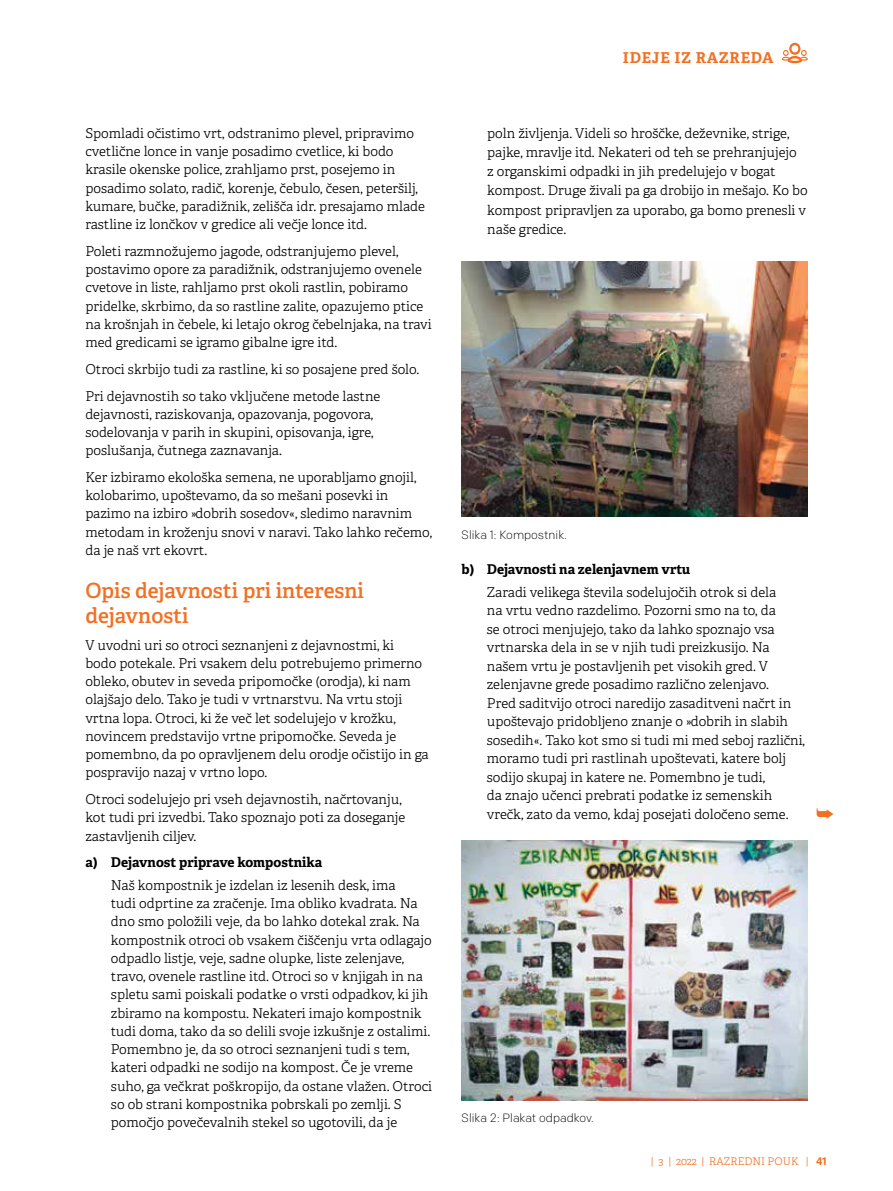
<style>
.page{position:relative;width:893px;height:1191px;background:#fff}
.page>*{position:absolute;margin:0;border:0;box-sizing:border-box;transform-origin:0 0}
.t1{font:600 21px/25.5px "Adelle";color:#f36f21}
.t2{font:700 15px "Adelle";letter-spacing:.05em;color:#f36f21}
.t3{font:300 13.5px/18.3px "Adelle";color:#000}
.t4{font:700 13.5px "Adelle";color:#000}
.t5{font:300 12px "Chrono";color:#000}
.t6{font:300 10.5px "Adelle";color:#f36f21}
.s1{font-family:"Adelle Sans";font-weight:700}
</style>
<div class="page">
<svg style="left:782px;top:43px;width:26px;height:20px"></svg>
<img style="left:461px;top:262px;width:347px;height:255px">
<img style="left:461px;top:840px;width:347px;height:261px">
<p class="t3" style="left:85px;top:124px;width:341px">Spomladi očistimo vrt, odstranimo plevel, pripravimo cvetlične lonce in vanje posadimo cvetlice, ki bodo krasile okenske police, zrahljamo prst, posejemo in posadimo solato, radič, korenje, čebulo, česen, peteršilj, kumare, bučke, paradižnik, zelišča idr. presajamo mlade rastline iz lončkov v gredice ali večje lonce itd.</p>
<p class="t3" style="left:85px;top:242px;width:348px">Poleti razmnožujemo jagode, odstranjujemo plevel, postavimo opore za paradižnik, odstranjujemo ovenele cvetove in liste, rahljamo prst okoli rastlin, pobiramo pridelke, skrbimo, da so rastline zalite, opazujemo ptice na krošnjah in čebele, ki letajo okrog čebelnjaka, na travi med gredicami se igramo gibalne igre itd.</p>
<p class="t3" style="left:85px;top:356px;width:335px;line-height:26.7px">Otroci skrbijo tudi za rastline, ki so posajene pred šolo.<br>Pri dejavnostih so tako vključene metode lastne</p>
<p class="t3" style="left:85px;top:405px;width:290px;text-align:justify">dejavnosti, raziskovanja, opazovanja, pogovora, sodelovanja v parih in skupini, opisovanja, igre, poslušanja, čutnega zaznavanja.</p>
<p class="t3" style="left:85px;top:468px;width:348px">Ker izbiramo ekološka semena, ne uporabljamo gnojil, kolobarimo, upoštevamo, da so mešani posevki in pazimo na izbiro »dobrih sosedov«, sledimo naravnim metodam in kroženju snovi v naravi. Tako lahko rečemo, da je naš vrt ekovrt.</p>
<h1 class="t1" style="left:85px;top:577px;width:280px">Opis dejavnosti pri interesni dejavnosti</h1>
<p class="t3" style="left:85px;top:636px;width:345px">V uvodni uri so otroci seznanjeni z dejavnostmi, ki<br>bodo potekale. Pri vsakem delu potrebujemo primerno obleko, obutev in seveda pripomočke (orodja), ki nam olajšajo delo. Tako je tudi v vrtnarstvu. Na vrtu stoji vrtna lopa. Otroci, ki že več let sodelujejo v krožku, novincem predstavijo vrtne pripomočke. Seveda je pomembno, da po opravljenem delu orodje očistijo in ga pospravijo nazaj v vrtno lopo.</p>
<p class="t3" style="left:85px;top:790px;width:321px">Otroci sodelujejo pri vseh dejavnostih, načrtovanju, kot tudi pri izvedbi. Tako spoznajo poti za doseganje zastavljenih ciljev.</p>
<p class="t4" style="left:85px;top:854px;width:239px">a) Dejavnost priprave kompostnika</p>
<p class="t3" style="left:111px;top:876px;width:323px">Naš kompostnik je izdelan iz lesenih desk, ima<br>tudi odprtine za zračenje. Ima obliko kvadrata. Na dno smo položili veje, da bo lahko dotekal zrak. Na kompostnik otroci ob vsakem čiščenju vrta odlagajo odpadlo listje, veje, sadne olupke, liste zelenjave, travo, ovenele rastline itd. Otroci so v knjigah in na spletu sami poiskali podatke o vrsti odpadkov, ki jih zbiramo na kompostu. Nekateri imajo kompostnik tudi doma, tako da so delili svoje izkušnje z ostalimi.<br>Pomembno je, da so otroci seznanjeni tudi s tem, kateri odpadki ne sodijo na kompost. Če je vreme suho, ga večkrat poškropijo, da ostane vlažen. Otroci so ob strani kompostnika pobrskali po zemlji. S pomočjo povečevalnih stekel so ugotovili, da je</p>
<p class="t2" style="left:623px;top:48px;width:152px">IDEJE IZ RAZREDA</p>
<p class="t3" style="left:487px;top:124px;width:322px;line-height:19.2px">poln življenja. Videli so hroščke, deževnike, strige, pajke, mravlje itd. Nekateri od teh se prehranjujejo<br>z organskimi odpadki in jih predelujejo v bogat kompost. Druge živali pa ga drobijo in mešajo. Ko bo kompost pripravljen za uporabo, ga bomo prenesli v naše gredice.</p>
<p class="t5" style="left:461px;top:528px;width:107px">Slika 1: Kompostnik.</p>
<p class="t4" style="left:461px;top:560px;width:230px">b) Dejavnosti na zelenjavnem vrtu</p>
<p class="t3" style="left:487px;top:583px;width:320px">Zaradi velikega števila sodelujočih otrok si dela<br>na vrtu vedno razdelimo. Pozorni smo na to, da<br>se otroci menjujejo, tako da lahko spoznajo vsa vrtnarska dela in se v njih tudi preizkusijo. Na našem vrtu je postavljenih pet visokih gred. V zelenjavne grede posadimo različno zelenjavo.<br>Pred saditvijo otroci naredijo zasaditveni načrt in upoštevajo pridobljeno znanje o »dobrih in slabih sosedih«. Tako kot smo si tudi mi med seboj različni, moramo tudi pri rastlinah upoštevati, katere bolj sodijo skupaj in katere ne. Pomembno je tudi,<br>da znajo učenci prebrati podatke iz semenskih vrečk, zato da vemo, kdaj posejati določeno seme.</p>
<p class="t5" style="left:461px;top:1110px;width:134px">Slika 2: Plakat odpadkov.</p>
<p class="t6" style="left:651px;top:1154px;width:178px">| 3 | 2022 | RAZREDNI POUK | <span class="s1">41</span></p>
</div>
